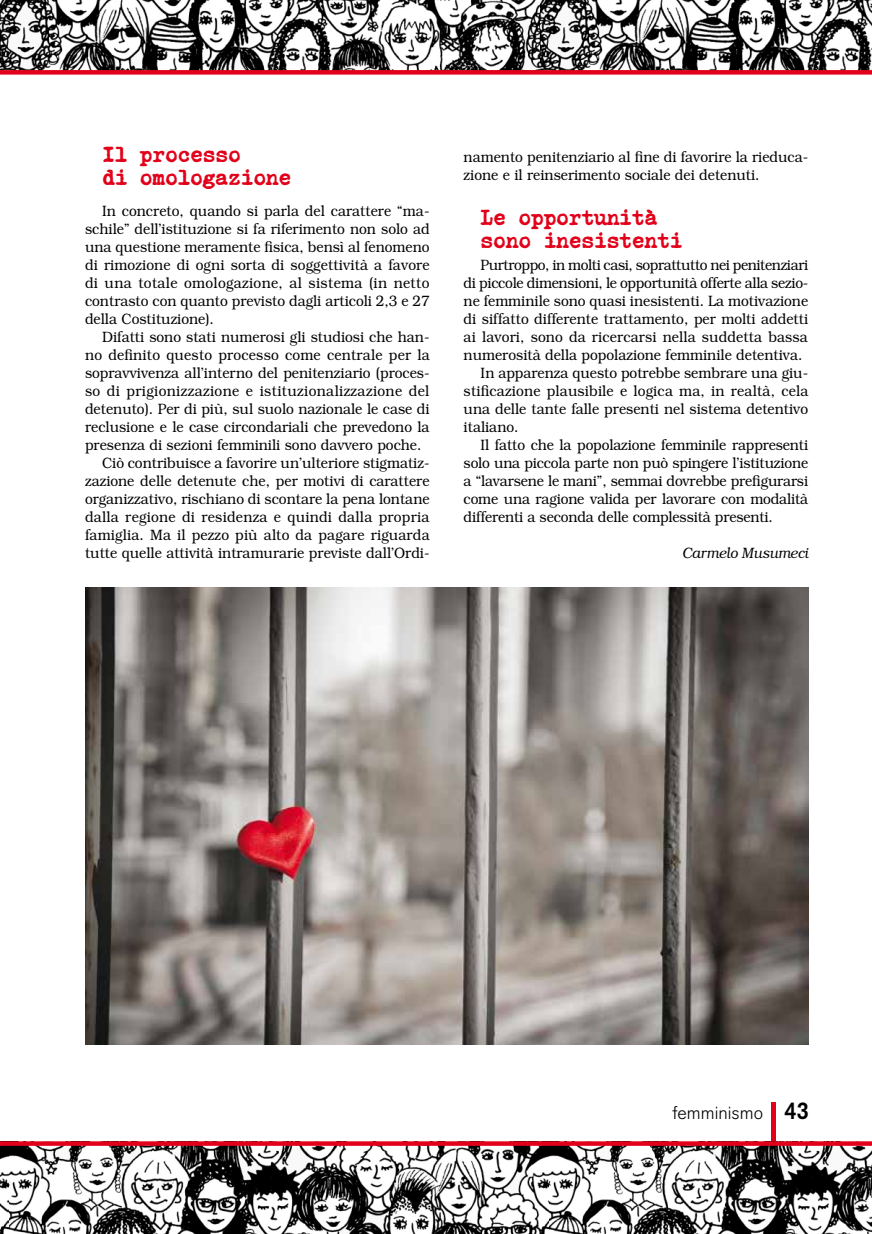
<style>
.page{position:relative;width:872px;height:1234px;background:#fff}
.page>*{position:absolute;margin:0;border:0;box-sizing:border-box;transform-origin:0 0}
.t1{font:21px/22.5px "Courier Polski 1941";color:#e2001a}
.t2{font:300 18px "Akzidenz Grotesk BE";color:#000}
.t3{font:300 15px/18px "Bookman";color:#000;text-align:justify;scale:.92 1}
.t4{font:300 15px "Bookman";letter-spacing:-.02em;color:#000;scale:.92 1}
.t5{font:300 15px "Bookman";letter-spacing:-.03em;color:#000;scale:.92 1}
.t6{font:300 15px "Bookman";letter-spacing:.025em;color:#000;scale:.92 1}
.t7{font:300 15px "Bookman";letter-spacing:.02em;color:#000;scale:.92 1}
.t8{font:italic 300 15px "Bookman";color:#000;scale:.92 1}
.s1{font-weight:500;font-size:24.15px}
</style>
<div class="page">
<img style="left:85px;top:587px;width:723px;height:457px">
<div style="left:771px;top:1101px;width:5px;height:73px;background:#e2001a"></div>
<img style="left:0;top:1145px;width:872px;height:88px">
<svg style="left:0;top:1141px;width:872px;height:4px;background:#da0a22"></svg>
<img style="left:0;top:0;width:872px;height:70px">
<div style="left:0;top:70px;width:872px;height:5px;background:#e2001a"></div>
<h1 class="t1" style="left:102px;top:143px;width:191px">Il processo<br>di omologazione</h1>
<p class="t3" style="left:85px;top:202px;width:376px;text-indent:17px">In concreto, quando si parla del carattere “ma&shy;schile” dell’istituzione si fa riferimento non solo ad una questione meramente fisica, bensì al fenomeno di rimozione di ogni sorta di soggettività a favore di una totale omologazione, al sistema (in netto contrasto con quanto previsto dagli articoli 2,3 e 27 della Costituzione).</p>
<p class="t3" style="left:102px;top:328px;width:357px">Difatti sono stati numerosi gli studiosi che han-</p>
<p class="t3" style="left:85px;top:346px;width:376px">no definito questo processo come centrale per la</p>
<p class="t3" style="left:85px;top:364px;width:376px">sopravvivenza all’interno del penitenziario (proces-</p>
<p class="t6" style="left:85px;top:382px;width:376px">so di prigionizzazione e istituzionalizzazione del</p>
<p class="t3" style="left:85px;top:400px;width:376px">detenuto). Per di più, sul suolo nazionale le case di</p>
<p class="t3" style="left:85px;top:418px;width:376px">reclusione e le case circondariali che prevedono la</p>
<p class="t3" style="left:85px;top:436px;width:367px">presenza di sezioni femminili sono davvero poche.</p>
<p class="t3" style="left:102px;top:454px;width:357px">Ciò contribuisce a favorire un’ulteriore stigmatiz-</p>
<p class="t3" style="left:85px;top:472px;width:376px">zazione delle detenute che, per motivi di carattere</p>
<p class="t3" style="left:85px;top:490px;width:376px">organizzativo, rischiano di scontare la pena lontane</p>
<p class="t7" style="left:85px;top:508px;width:376px">dalla regione di residenza e quindi dalla propria</p>
<p class="t3" style="left:85px;top:526px;width:376px">famiglia. Ma il pezzo più alto da pagare riguarda</p>
<p class="t3" style="left:85px;top:544px;width:376px">tutte quelle attività intramurarie previste dall’Ordi-</p>
<p class="t3" style="left:463px;top:148px;width:376px">namento penitenziario al fine di favorire la rieduca&shy;zione e il reinserimento sociale dei detenuti.</p>
<h1 class="t1" style="left:480px;top:206px;width:203px">Le opportunità sono inesistenti</h1>
<p class="t5" style="left:480px;top:256px;width:357px">Purtroppo, in molti casi, soprattutto nei penitenziari</p>
<p class="t4" style="left:463px;top:274px;width:376px">di piccole dimensioni, le opportunità offerte alla sezio-</p>
<p class="t3" style="left:463px;top:292px;width:376px">ne femminile sono quasi inesistenti. La motivazione</p>
<p class="t3" style="left:463px;top:310px;width:376px">di siffatto differente trattamento, per molti addetti</p>
<p class="t3" style="left:463px;top:328px;width:376px">ai lavori, sono da ricercarsi nella suddetta bassa</p>
<p class="t3" style="left:463px;top:346px;width:370px">numerosità della popolazione femminile detentiva.</p>
<p class="t3" style="left:480px;top:364px;width:357px">In apparenza questo potrebbe sembrare una giu-</p>
<p class="t3" style="left:463px;top:382px;width:376px">stificazione plausibile e logica ma, in realtà, cela</p>
<p class="t3" style="left:463px;top:400px;width:376px">una delle tante falle presenti nel sistema detentivo</p>
<p class="t3" style="left:463px;top:418px;width:61px">italiano.</p>
<p class="t3" style="left:480px;top:436px;width:357px">Il fatto che la popolazione femminile rappresenti</p>
<p class="t3" style="left:463px;top:454px;width:376px">solo una piccola parte non può spingere l’istituzione</p>
<p class="t3" style="left:463px;top:472px;width:376px">a “lavarsene le mani”, semmai dovrebbe prefigurarsi</p>
<p class="t3" style="left:463px;top:490px;width:376px">come una ragione valida per lavorare con modalità</p>
<p class="t3" style="left:463px;top:508px;width:338px">differenti a seconda delle complessità presenti.</p>
<p class="t8" style="left:682px;top:545px;width:139px">Carmelo Musumeci</p>
<p class="t2" style="left:672px;top:1102px;width:138px">femminismo <span class="s1">43</span></p>
</div>
